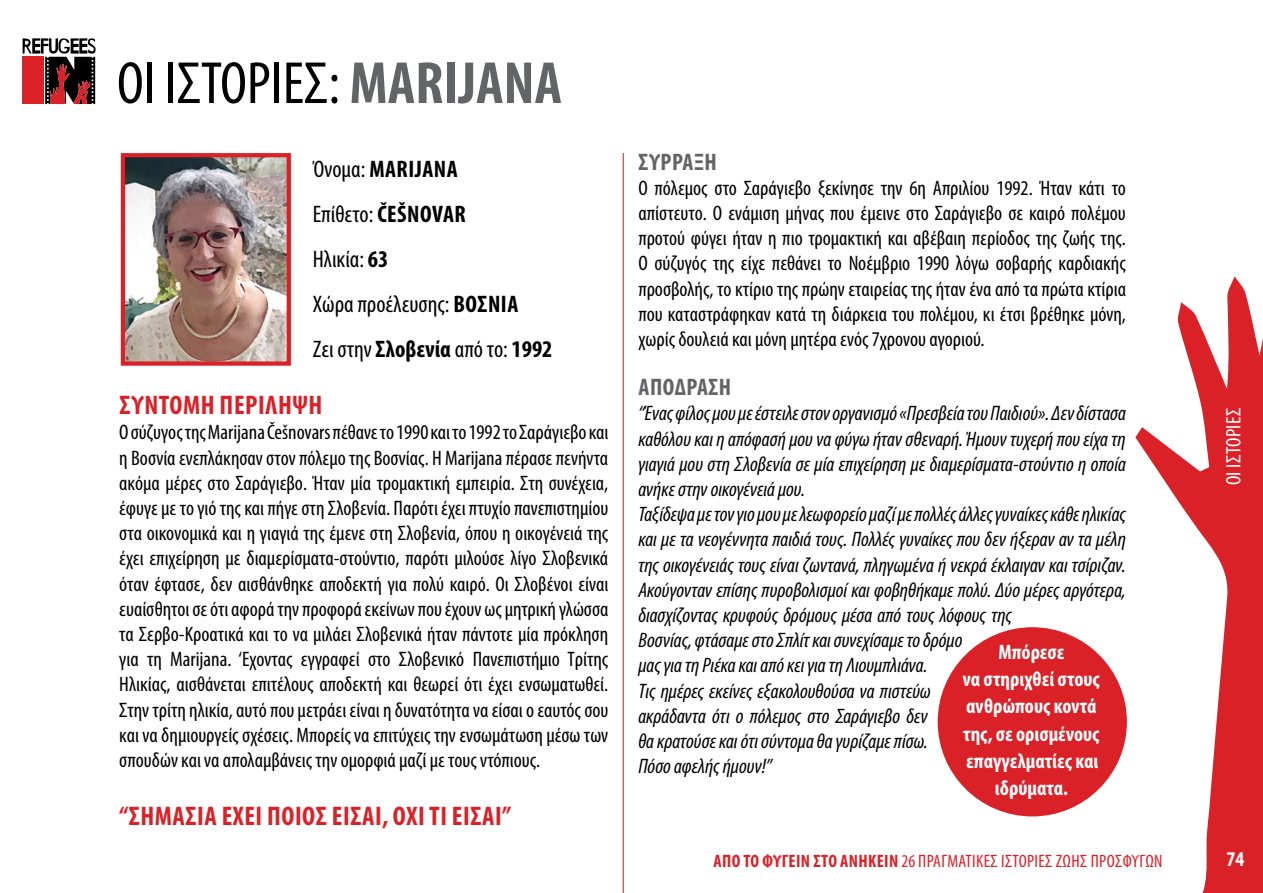
<style>
.page{position:relative;width:1263px;height:893px;background:#fff}
.page>*{position:absolute;margin:0;border:0;box-sizing:border-box;transform-origin:0 0}
.t1{font:condensed 60px "Myriad Pro";color:#000}
.t2{font:700 condensed 27px "Myriad Pro";letter-spacing:.02em;color:#da2128}
.t3{font:condensed 24px/45px "Myriad Pro";color:#000}
.t4{font:700 condensed 24px "Myriad Pro";letter-spacing:.02em;color:#636466}
.t5{font:condensed 21px/25.2px "Myriad Pro";color:#000;text-align:justify}
.t6{font:italic condensed 21px/25.2px "Myriad Pro";color:#000}
.t7{font:700 condensed 21px/27px "Myriad Pro";color:#fff;text-align:center}
.t8{font:condensed 21px "Myriad Pro";letter-spacing:.02em;color:#fff}
.t9{font:condensed 18px "Myriad Pro";letter-spacing:.02em;color:#da2128}
.s1{font-weight:700;color:#636466}
.s2{font-weight:700}
</style>
<div class="page">
<svg style="left:1135px;top:276px;width:128px;height:617px"></svg>
<svg style="left:23px;top:38px;width:73px;height:66px"></svg>
<div style="left:22px;top:57px;width:21px;height:47px;background:#da2128"></div>
<hr style="left:623px;top:153px;width:1px;height:740px;background:#da2128">
<img style="left:126px;top:158px;width:160px;height:203px">
<div style="left:121px;top:153px;width:170px;height:213px;border:4px solid #da2128"></div>
<div style="left:938px;top:627px;width:189px;height:189px;background:#da2128;border-radius:50%"></div>
<h1 class="t1" style="left:117px;top:47px;width:447px">ΟΙ ΙΣΤΟΡΙΕΣ: <span class="s1">MARIJANA</span></h1>
<p class="t3" style="left:313px;top:146px;width:241px">Όνομα: <span class="s2">MARIJANA<br></span>Επίθετο: <span class="s2">ČEŠNOVAR<br></span>Ηλικία: <span class="s2">63<br></span>Χώρα προέλευσης: <span class="s2">ΒΟΣΝΙΑ<br></span>Ζει στην <span class="s2">Σλοβενία</span> από το: <span class="s2">1992</span></p>
<p class="t2" style="left:120px;top:388px;width:204px">ΣΥΝΤΟΜΗ ΠΕΡΙΛΗΨΗ</p>
<p class="t5" style="left:119px;top:420px;width:491px">Ο σύζυγος της Marijana Češnovars πέθανε το 1990 και το 1992 το Σαράγιεβο και η Βοσνία ενεπλάκησαν στον πόλεμο της Βοσνίας. Η Marijana πέρασε πενήντα ακόμα μέρες στο Σαράγιεβο. Ήταν μία τρομακτική εμπειρία. Στη συνέχεια, έφυγε με το γιό της και πήγε στη Σλοβενία. Παρότι έχει πτυχίο πανεπιστημίου στα οικονομικά και η γιαγιά της έμενε στη Σλοβενία, όπου η οικογένειά της έχει επιχείρηση με διαμερίσματα-στούντιο, παρότι μιλούσε λίγο Σλοβενικά όταν έφτασε, δεν αισθάνθηκε αποδεκτή για πολύ καιρό. Οι Σλοβένοι είναι ευαίσθητοι σε ότι αφορά την προφορά εκείνων που έχουν ως μητρική γλώσσα τα Σερβο-Κροατικά και το να μιλάει Σλοβενικά ήταν πάντοτε μία πρόκληση για τη Marijana. ‘Εχοντας εγγραφεί στο Σλοβενικό Πανεπιστήμιο Τρίτης Ηλικίας, αισθάνεται επιτέλους αποδεκτή και θεωρεί ότι έχει ενσωματωθεί.<br>Στην τρίτη ηλικία, αυτό που μετράει είναι η δυνατότητα να είσαι ο εαυτός σου και να δημιουργείς σχέσεις. Μπορείς να επιτύχεις την ενσωμάτωση μέσω των σπουδών και να απολαμβάνεις την ομορφιά μαζί με τους ντόπιους.</p>
<p class="t2" style="left:119px;top:799px;width:393px">“ΣΗΜΑΣΙΑ ΕΧΕΙ ΠΟΙΟΣ ΕΙΣΑΙ, ΟΧΙ ΤΙ ΕΙΣΑΙ”</p>
<p class="t4" style="left:639px;top:147px;width:80px">ΣΥΡΡΑΞΗ</p>
<p class="t5" style="left:638px;top:175px;width:489px">Ο πόλεμος στο Σαράγιεβο ξεκίνησε την 6η Απριλίου 1992. Ήταν κάτι το απίστευτο. Ο ενάμιση μήνας που έμεινε στο Σαράγιεβο σε καιρό πολέμου προτού φύγει ήταν η πιο τρομακτική και αβέβαιη περίοδος της ζωής της.<br>Ο σύζυγός της είχε πεθάνει το Νοέμβριο 1990 λόγω σοβαρής καρδιακής προσβολής, το κτίριο της πρώην εταιρείας της ήταν ένα από τα πρώτα κτίρια που καταστράφηκαν κατά τη διάρκεια του πολέμου, κι έτσι βρέθηκε μόνη, χωρίς δουλειά και μόνη μητέρα ενός 7χρονου αγοριού.</p>
<p class="t4" style="left:639px;top:372px;width:94px">ΑΠΟΔΡΑΣΗ</p>
<p class="t6" style="left:638px;top:401px;width:489px">“Ένας φίλος μου με έστειλε στον οργανισμό «Πρεσβεία του Παιδιού». Δεν δίστασα καθόλου και η απόφασή μου να φύγω ήταν σθεναρή. Ήμουν τυχερή που είχα τη γιαγιά μου στη Σλοβενία σε μία επιχείρηση με διαμερίσματα-στούντιο η οποία ανήκε στην οικογένειά μου.<br>Ταξίδεψα με τον γιο μου με λεωφορείο μαζί με πολλές άλλες γυναίκες κάθε ηλικίας και με τα νεογέννητα παιδιά τους. Πολλές γυναίκες που δεν ήξεραν αν τα μέλη της οικογένειάς τους είναι ζωντανά, πληγωμένα ή νεκρά έκλαιγαν και τσίριζαν.<br>Ακούγονταν επίσης πυροβολισμοί και φοβηθήκαμε πολύ. Δύο μέρες αργότερα, διασχίζοντας κρυφούς δρόμους μέσα από τους λόφους της<br>Βοσνίας, φτάσαμε στο Σπλίτ και συνεχίσαμε το δρόμο<br>μας για τη Ριέκα και από κει για τη Λιουμπλιάνα.<br>Τις ημέρες εκείνες εξακολουθούσα να πιστεύω<br>ακράδαντα ότι ο πόλεμος στο Σαράγιεβο δεν<br>θα κρατούσε και ότι σύντομα θα γυρίζαμε πίσω.<br>Πόσο αφελής ήμουν!”</p>
<p class="t7" style="left:963px;top:638px;width:139px">Μπόρεσε<br>να στηριχθεί στους ανθρώπους κοντά της, σε ορισμένους επαγγελματίες και ιδρύματα.</p>
<p class="t9" style="left:713px;top:850px;width:450px"><span class="s2">ΑΠΟ ΤΟ ΦΥΓΕΙΝ ΣΤΟ ΑΝΗΚΕΙΝ</span> 26 ΠΡΑΓΜΑΤΙΚΕΣ ΙΣΤΟΡΙΕΣ ΖΩΗΣ ΠΡΟΣΦΥΓΩΝ</p>
<p class="t8" style="left:1221px;top:485px;width:79px;rotate:-90deg">ΟΙ ΙΣΤΟΡΊΕΣ</p>
<p class="t7" style="left:1226px;top:845px;width:19px">74</p>
</div>
